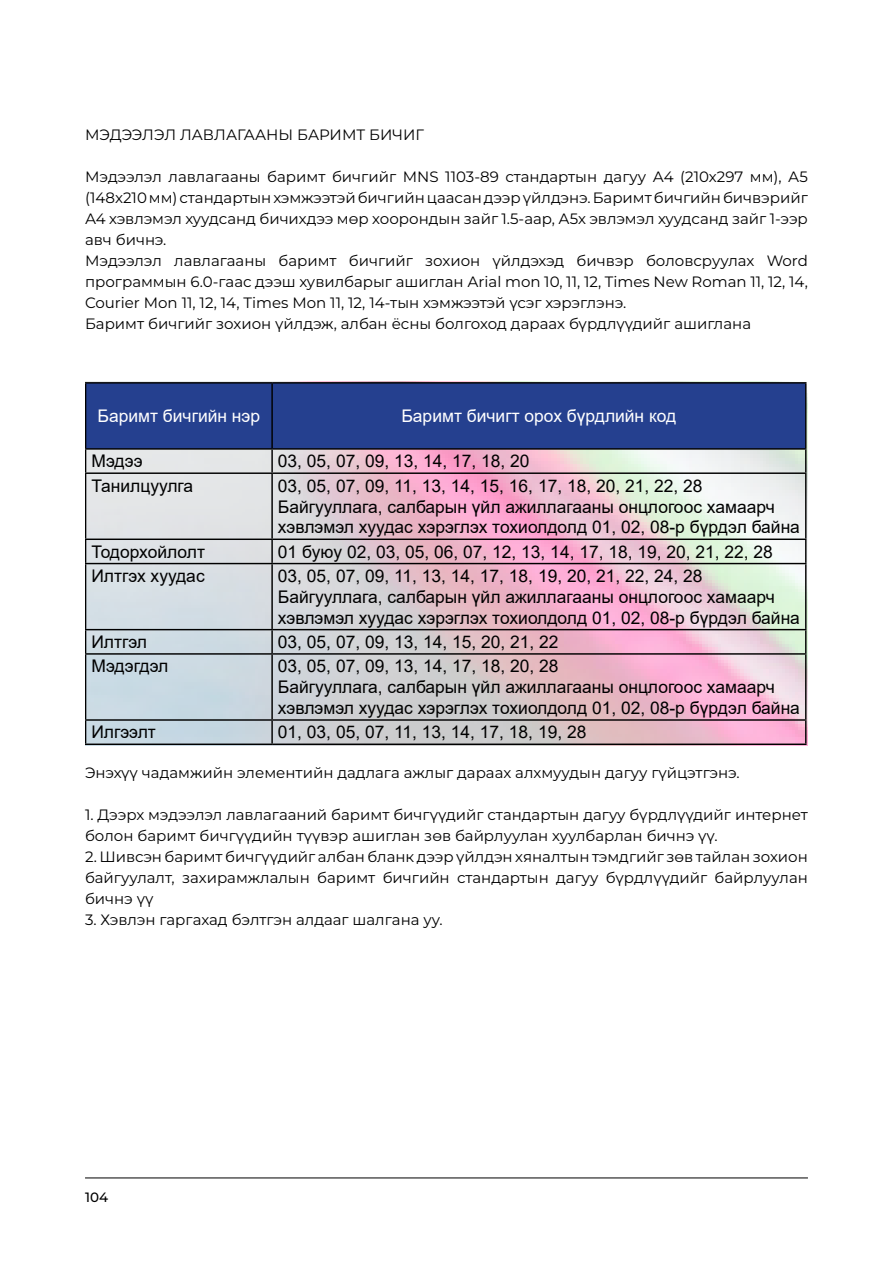
<style>
.page{position:relative;width:893px;height:1263px;background:#fff}
.page>*{position:absolute;margin:0;border:0;box-sizing:border-box;transform-origin:0 0}
.t1{font:17.4px/20.9px "Arial";color:#000}
.t2{font:17.4px "Arial";color:#fff}
.t3{font:15px/21px "Montserrat";color:#000}
.t4{font:500 13.5px "Montserrat";color:#000}
</style>
<div class="page">
<hr style="left:85px;top:1178px;width:723px;height:1px;background:#000">
<img style="left:85px;top:381px;width:723px;height:364px">
<div style="left:86px;top:384px;width:719px;height:64px;background:#25408f"></div>
<hr style="left:85px;top:382px;width:187px;height:2px;background:#000">
<hr style="left:85px;top:384px;width:1px;height:64px;background:#000">
<hr style="left:272px;top:382px;width:534px;height:2px;background:#000">
<hr style="left:271px;top:384px;width:2px;height:64px;background:#000">
<hr style="left:805px;top:384px;width:1px;height:64px;background:#000">
<hr style="left:85px;top:448px;width:187px;height:2px;background:#000">
<svg style="left:85px;top:450px;width:1px;height:22px"></svg>
<hr style="left:272px;top:448px;width:534px;height:2px;background:#000">
<hr style="left:271px;top:450px;width:2px;height:22px;background:#000">
<svg style="left:805px;top:450px;width:1px;height:22px"></svg>
<hr style="left:85px;top:472px;width:187px;height:2px;background:#000">
<hr style="left:85px;top:474px;width:1px;height:64px;background:#000">
<hr style="left:272px;top:472px;width:534px;height:2px;background:#000">
<hr style="left:271px;top:474px;width:2px;height:64px;background:#000">
<hr style="left:805px;top:474px;width:1px;height:64px;background:#000">
<hr style="left:85px;top:538px;width:187px;height:2px;background:#000">
<svg style="left:85px;top:540px;width:1px;height:23px"></svg>
<hr style="left:272px;top:538px;width:534px;height:2px;background:#000">
<hr style="left:271px;top:540px;width:2px;height:23px;background:#000">
<svg style="left:805px;top:540px;width:1px;height:23px"></svg>
<hr style="left:85px;top:563px;width:187px;height:1px;background:#000">
<hr style="left:85px;top:564px;width:1px;height:65px;background:#000">
<hr style="left:272px;top:563px;width:534px;height:1px;background:#000">
<hr style="left:271px;top:564px;width:2px;height:65px;background:#000">
<hr style="left:805px;top:564px;width:1px;height:65px;background:#000">
<hr style="left:85px;top:629px;width:187px;height:1px;background:#000">
<svg style="left:85px;top:630px;width:1px;height:23px"></svg>
<hr style="left:272px;top:629px;width:534px;height:1px;background:#000">
<hr style="left:271px;top:630px;width:2px;height:23px;background:#000">
<svg style="left:805px;top:630px;width:1px;height:23px"></svg>
<hr style="left:85px;top:653px;width:187px;height:2px;background:#000">
<hr style="left:85px;top:655px;width:1px;height:64px;background:#000">
<hr style="left:272px;top:653px;width:534px;height:2px;background:#000">
<hr style="left:271px;top:655px;width:2px;height:64px;background:#000">
<hr style="left:805px;top:655px;width:1px;height:64px;background:#000">
<hr style="left:85px;top:719px;width:187px;height:2px;background:#000">
<svg style="left:85px;top:721px;width:1px;height:22px"></svg>
<hr style="left:272px;top:719px;width:534px;height:2px;background:#000">
<hr style="left:271px;top:721px;width:2px;height:22px;background:#000">
<svg style="left:805px;top:721px;width:1px;height:22px"></svg>
<hr style="left:85px;top:743px;width:187px;height:2px;background:#000">
<hr style="left:272px;top:743px;width:534px;height:2px;background:#000">
<p class="t3" style="left:85px;top:124px;width:340px">МЭДЭЭЛЭЛ ЛАВЛАГААНЫ БАРИМТ БИЧИГ</p>
<p class="t3" style="left:85px;top:166px;width:724px">Мэдээлэл лавлагааны баримт бичгийг МNS 1103-89 стандартын дагуу А4 (210x297 мм), А5 (148x210 мм) стандартын хэмжээтэй бичгийн цаасан дээр үйлдэнэ. Баримт бичгийн бичвэрийг А4 хэвлэмэл хуудсанд бичихдээ мөр хоорондын зайг 1.5-аар, А5х эвлэмэл хуудсанд зайг 1-ээр авч бичнэ.<br>Мэдээлэл лавлагааны баримт бичгийг зохион үйлдэхэд бичвэр боловсруулах Word программын 6.0-гаас дээш хувилбарыг ашиглан Аrial mon 10, 11, 12, Times New Roman 11, 12, 14, Courier Mon 11, 12, 14, Times Mon 11, 12, 14-тын хэмжээтэй үсэг хэрэглэнэ.<br>Баримт бичгийг зохион үйлдэж, албан ёсны болгоход дараах бүрдлүүдийг ашиглана</p>
<p class="t1" style="left:75px;top:170px;width:732px;text-align:justify;text-indent:52px">Мэдээлэл лавлагааны баримт бичгийг зохион үйлдэхэд бичвэр боловсруулах Word программын 6.0-гаас дээш хувилбарыг ашиглан Аrial mon 10, 11, 12, Times New Roman 11, 12, 14, Courier Mon 11, 12, 14, Times Mon 11, 12, 14-тын хэмжээтэй үсэг хэрэглэнэ.</p>
<p class="t2" style="left:98px;top:404px;width:164px">Баримт бичгийн нэр</p>
<p class="t2" style="left:402px;top:404px;width:276px">Баримт бичигт орох бүрдлийн код</p>
<p class="t1" style="left:91px;top:451px;width:53px">Мэдээ</p>
<p class="t1" style="left:278px;top:451px;width:253px">03, 05, 07, 09, 13, 14, 17, 18, 20</p>
<p class="t1" style="left:91px;top:475px;width:103px">Танилцуулга</p>
<p class="t1" style="left:278px;top:475px;width:523px">03, 05, 07, 09, 11, 13, 14, 15, 16, 17, 18, 20, 21, 22, 28<br>Байгууллага, салбарын үйл ажиллагааны онцлогоос хамаарч хэвлэмэл хуудас хэрэглэх тохиолдолд 01, 02, 08-р бүрдэл байна</p>
<p class="t1" style="left:91px;top:541px;width:115px">Тодорхойлолт</p>
<p class="t1" style="left:278px;top:541px;width:497px">01 буюу 02, 03, 05, 06, 07, 12, 13, 14, 17, 18, 19, 20, 21, 22, 28</p>
<p class="t1" style="left:91px;top:565px;width:115px">Илтгэх хуудас</p>
<p class="t1" style="left:278px;top:565px;width:523px">03, 05, 07, 09, 11, 13, 14, 17, 18, 19, 20, 21, 22, 24, 28<br>Байгууллага, салбарын үйл ажиллагааны онцлогоос хамаарч хэвлэмэл хуудас хэрэглэх тохиолдолд 01, 02, 08-р бүрдэл байна</p>
<p class="t1" style="left:91px;top:631px;width:57px">Илтгэл</p>
<p class="t1" style="left:278px;top:631px;width:282px">03, 05, 07, 09, 13, 14, 15, 20, 21, 22</p>
<p class="t1" style="left:91px;top:656px;width:79px">Мэдэгдэл</p>
<p class="t1" style="left:278px;top:656px;width:523px">03, 05, 07, 09, 13, 14, 17, 18, 20, 28<br>Байгууллага, салбарын үйл ажиллагааны онцлогоос хамаарч хэвлэмэл хуудас хэрэглэх тохиолдолд 01, 02, 08-р бүрдэл байна</p>
<p class="t1" style="left:91px;top:722px;width:66px">Илгээлт</p>
<p class="t1" style="left:278px;top:722px;width:310px">01, 03, 05, 07, 11, 13, 14, 17, 18, 19, 28</p>
<p class="t3" style="left:85px;top:762px;width:656px">Энэхүү чадамжийн элементийн дадлага ажлыг дараах алхмуудын дагуу гүйцэтгэнэ.</p>
<p class="t3" style="left:85px;top:804px;width:724px">1. Дээрх мэдээлэл лавлагааний баримт бичгүүдийг стандартын дагуу бүрдлүүдийг интернет болон баримт бичгүүдийн түүвэр ашиглан зөв байрлуулан хуулбарлан бичнэ үү.</p>
<p class="t3" style="left:85px;top:846px;width:724px;text-align:justify">2. Шивсэн баримт бичгүүдийг албан бланк дээр үйлдэн хяналтын тэмдгийг зөв тайлан зохион байгуулалт, захирамжлалын баримт бичгийн стандартын дагуу бүрдлүүдийг байрлуулан бичнэ үү</p>
<p class="t3" style="left:85px;top:909px;width:359px">3. Хэвлэн гаргахад бэлтгэн алдааг шалгана уу.</p>
<p class="t4" style="left:85px;top:1188px;width:25px">104</p>
</div>
